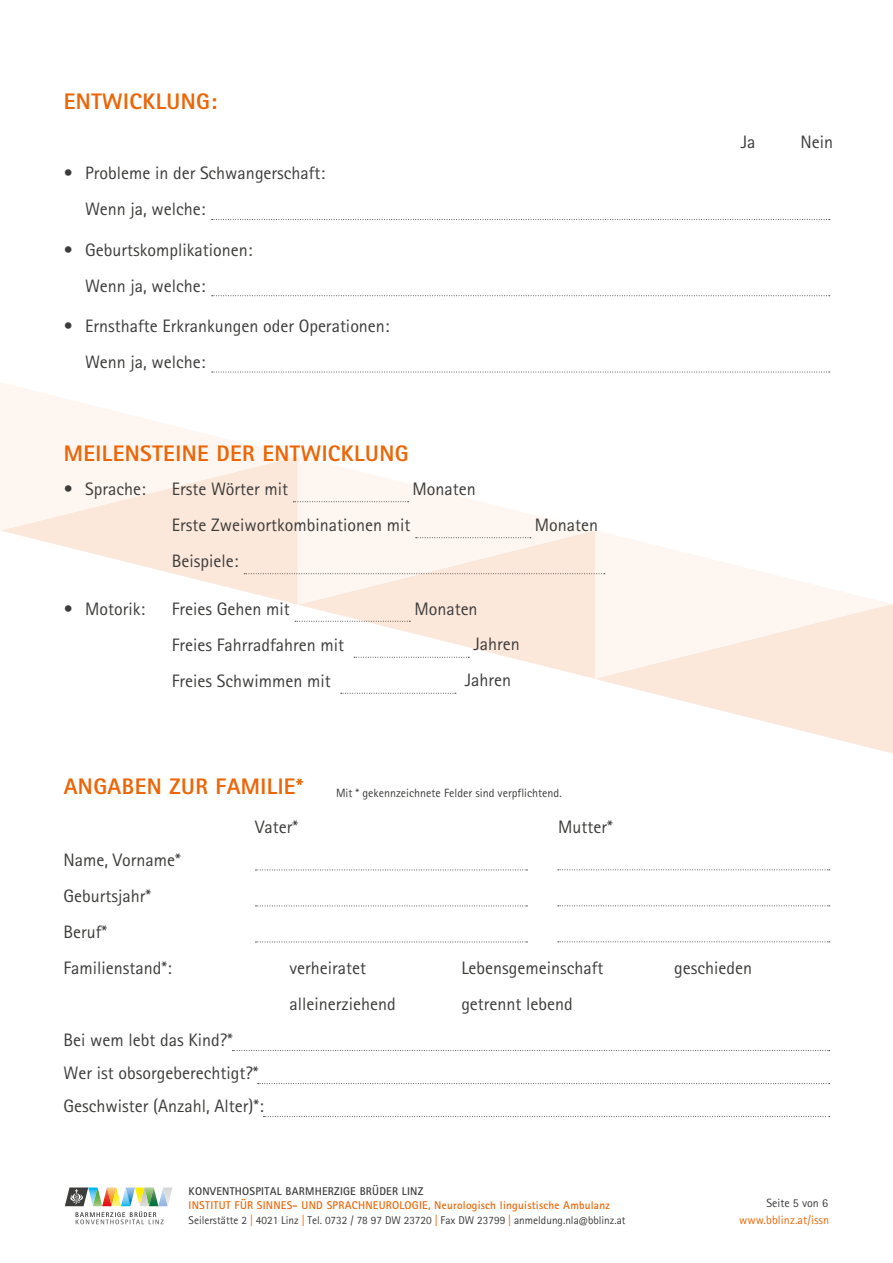
<style>
.page{position:relative;width:893px;height:1263px;background:#fff}
.page>*{position:absolute;margin:0;border:0;box-sizing:border-box;transform-origin:0 0}
.t1{font:800 22.5px "Rotis Sans Serif Pro";letter-spacing:.02em;color:#ec6608}
.t2{font:18px/36px "Rotis Sans Serif Pro";color:#3c3c3b}
.t3{font:12px "Rotis Sans Serif Pro";color:#3c3c3b}
.t4{font:12px "Rotis Sans Serif Pro";letter-spacing:.01em;color:#ec6608}
.t5{font:11.25px/14.9px "Rotis Sans Serif Pro";color:#3c3c3b}
.t6{font:700 11.25px "Rotis Sans Serif Pro";letter-spacing:.02em;color:#3c3c3b}
.s1{font-weight:700;color:#ec6608}
.s2{color:#ec6608}
</style>
<div class="page">
<svg style="left:65px;top:1187px;width:107px;height:37px"></svg>
<svg style="left:255px;top:869px;width:272px;height:1px"></svg>
<svg style="left:558px;top:869px;width:272px;height:1px"></svg>
<svg style="left:255px;top:905px;width:272px;height:1px"></svg>
<svg style="left:558px;top:905px;width:272px;height:1px"></svg>
<svg style="left:255px;top:941px;width:272px;height:1px"></svg>
<svg style="left:558px;top:941px;width:272px;height:1px"></svg>
<svg style="left:232px;top:1050px;width:598px;height:1px"></svg>
<svg style="left:258px;top:1083px;width:572px;height:1px"></svg>
<svg style="left:263px;top:1116px;width:567px;height:1px"></svg>
<svg style="left:0;top:382px;width:893px;height:371px"></svg>
<svg style="left:212px;top:219px;width:618px;height:1px"></svg>
<svg style="left:212px;top:295px;width:618px;height:1px"></svg>
<svg style="left:212px;top:372px;width:618px;height:1px"></svg>
<p class="t1" style="left:64px;top:87px;width:155px">ENTWICKLUNG:</p>
<p class="t2" style="left:85px;top:155px;width:242px;text-indent:-21px">• Probleme in der Schwangerschaft:<br>Wenn ja, welche:</p>
<p class="t2" style="left:85px;top:232px;width:169px;text-indent:-21px">• Geburtskomplikationen:<br>Wenn ja, welche:</p>
<p class="t2" style="left:85px;top:308px;width:306px;text-indent:-21px">• Ernsthafte Erkrankungen oder Operationen:<br>Wenn ja, welche:</p>
<p class="t1" style="left:64px;top:439px;width:346px">MEILENSTEINE DER ENTWICKLUNG</p>
<p class="t2" style="left:64px;top:471px;width:83px">• Sprache:</p>
<p class="t2" style="left:172px;top:471px;width:118px">Erste Wörter mit</p>
<p class="t2" style="left:413px;top:471px;width:65px">Monaten</p>
<p class="t2" style="left:172px;top:507px;width:240px">Erste Zweiwortkombinationen mit</p>
<p class="t2" style="left:535px;top:507px;width:65px">Monaten</p>
<p class="t2" style="left:172px;top:543px;width:68px">Beispiele:</p>
<p class="t2" style="left:64px;top:591px;width:83px">• Motorik:</p>
<p class="t2" style="left:172px;top:591px;width:119px">Freies Gehen mit</p>
<p class="t2" style="left:414px;top:591px;width:65px">Monaten</p>
<p class="t2" style="left:172px;top:627px;width:174px">Freies Fahrradfahren mit<br>Freies Schwimmen mit</p>
<p class="t1" style="left:64px;top:772px;width:241px">ANGABEN ZUR FAMILIE*</p>
<p class="t3" style="left:336px;top:785px;width:227px">Mit * gekennzeichnete Felder sind verpflichtend.</p>
<p class="t2" style="left:255px;top:809px;width:45px">Vater*</p>
<p class="t2" style="left:558px;top:809px;width:56px">Mutter*</p>
<p class="t2" style="left:741px;top:124px;width:16px">Ja</p>
<p class="t2" style="left:801px;top:124px;width:34px">Nein</p>
<p class="t2" style="left:64px;top:842px;width:119px">Name, Vorname*<br>Geburtsjahr*<br>Beruf*<br>Familienstand*:</p>
<p class="t2" style="left:64px;top:1023px;width:202px;line-height:33px">Bei wem lebt das Kind?*<br>Wer ist obsorgeberechtigt?*<br>Geschwister (Anzahl, Alter)*:</p>
<p class="t2" style="left:290px;top:950px;width:78px">verheiratet</p>
<p class="t2" style="left:461px;top:950px;width:144px">Lebensgemeinschaft</p>
<p class="t2" style="left:674px;top:950px;width:79px">geschieden</p>
<p class="t2" style="left:290px;top:986px;width:108px">alleinerziehend</p>
<p class="t2" style="left:461px;top:986px;width:113px">getrennt lebend</p>
<p class="t6" style="left:189px;top:1184px;width:236px">KONVENTHOSPITAL BARMHERZIGE BRÜDER LINZ</p>
<p class="t5" style="left:189px;top:1198px;width:439px"><span class="s1">INSTITUT FÜR SINNES- UND SPRACHNEUROLOGIE, Neurologisch linguistische Ambulanz<br></span>Seilerstätte 2 <span class="s2">|</span> 4021 Linz <span class="s2">|</span> Tel. 0732 / 78 97 DW 23720 <span class="s2">|</span> Fax DW 23799 <span class="s2">|</span> anmeldung.nla@bblinz.at</p>
<p class="t3" style="left:766px;top:1196px;width:63px">Seite 5 von 6</p>
<p class="t4" style="left:739px;top:1213px;width:92px">www.bblinz.at/issn</p>
</div>
